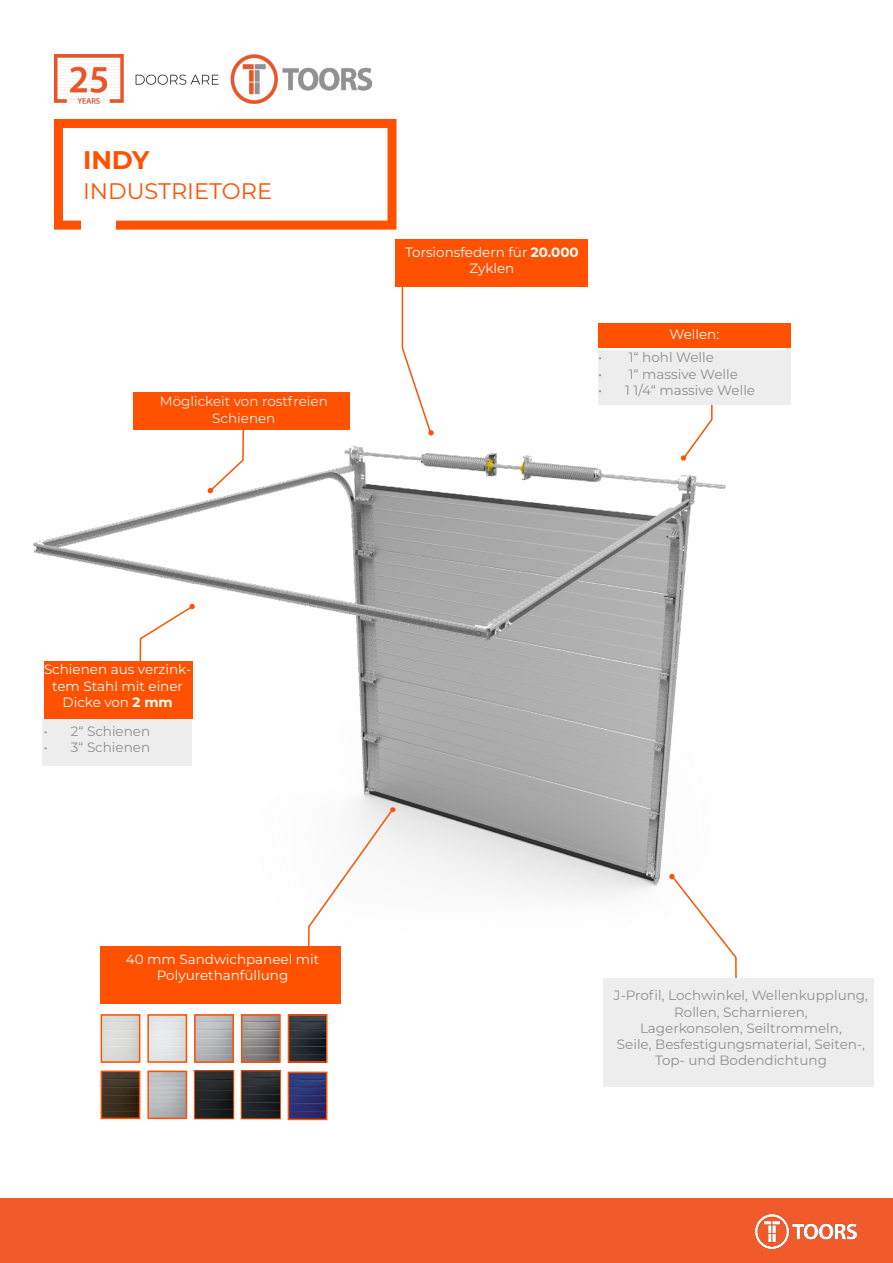
<style>
.page{position:relative;width:893px;height:1263px;background:#fff}
.page>*{position:absolute;margin:0;border:0;box-sizing:border-box;transform-origin:0 0}
.t1{font:700 25.5px "Montserrat";color:#ff5100}
.t2{font:22.5px "Montserrat";color:#ff5100}
.t3{font:13.5px/16.2px "Montserrat";color:#909090;text-align:center}
.t4{font:13.5px/16.2px "Montserrat";color:#fff;text-align:center}
.t5{font:13.5px/16.2px "Montserrat";color:#ededed;text-align:center}
.s1{font-weight:700}
</style>
<div class="page">
<img style="left:33px;top:323px;width:758px;height:634px">
<div style="left:0;top:1198px;width:893px;height:65px;background:#f15a2a"></div>
<img style="left:755px;top:1215px;width:101px;height:34px">
<div style="left:54px;top:119px;width:342px;height:111px;border:9px solid #ff5100"></div>
<div style="left:81px;top:219px;width:34px;height:12px;background:#fff"></div>
<svg style="left:208px;top:430px;width:37px;height:63px"></svg>
<div style="left:133px;top:392px;width:217px;height:38px;background:#ff5100"></div>
<svg style="left:139px;top:604px;width:56px;height:71px"></svg>
<div style="left:44px;top:661px;width:149px;height:58px;background:#ff5100"></div>
<svg style="left:307px;top:807px;width:88px;height:150px"></svg>
<div style="left:101px;top:946px;width:240px;height:57px;background:#ff5100"></div>
<svg style="left:669px;top:874px;width:69px;height:104px"></svg>
<div style="left:604px;top:978px;width:270px;height:108px;background:#ededed"></div>
<svg style="left:681px;top:405px;width:32px;height:56px"></svg>
<div style="left:598px;top:323px;width:192px;height:25px;background:#ff5100"></div>
<div style="left:395px;top:239px;width:193px;height:47px;background:#ff5100"></div>
<svg style="left:401px;top:286px;width:33px;height:149px"></svg>
<div style="left:598px;top:350px;width:192px;height:55px;background:#ededed"></div>
<div style="left:43px;top:719px;width:149px;height:47px;background:#ededed"></div>
<div style="left:101px;top:1014px;width:39px;height:49px;border:2px solid #ff5100"></div>
<div style="left:147px;top:1014px;width:40px;height:49px;border:2px solid #ff5100"></div>
<div style="left:194px;top:1014px;width:40px;height:49px;border:2px solid #ff5100"></div>
<img style="left:244px;top:1017px;width:34px;height:43px">
<div style="left:241px;top:1014px;width:40px;height:49px;border:2px solid #ff5100"></div>
<img style="left:291px;top:1017px;width:33px;height:43px">
<div style="left:288px;top:1014px;width:39px;height:49px;border:2px solid #ff5100"></div>
<img style="left:291px;top:1074px;width:33px;height:43px">
<div style="left:288px;top:1071px;width:39px;height:49px;border:2px solid #ff5100"></div>
<img style="left:104px;top:1073px;width:33px;height:43px">
<div style="left:101px;top:1070px;width:39px;height:49px;border:2px solid #ff5100"></div>
<div style="left:147px;top:1070px;width:40px;height:49px;border:2px solid #ff5100"></div>
<img style="left:243px;top:1072px;width:36px;height:45px">
<div style="left:241px;top:1070px;width:40px;height:49px;border:1px solid #ff5100"></div>
<img style="left:196px;top:1072px;width:36px;height:45px">
<div style="left:194px;top:1070px;width:40px;height:49px;border:1px solid #ff5100"></div>
<img style="left:54px;top:54px;width:317px;height:49px">
<p class="t1" style="left:83px;top:142px;width:68px">INDY</p>
<p class="t2" style="left:83px;top:176px;width:191px">INDUSTRIETORE</p>
<p class="t5" style="left:160px;top:393px;width:170px">Möglickeit von rostfreien<br>Schienen</p>
<p class="t4" style="left:405px;top:243px;width:175px">Torsionsfedern für <span class="s1">20.000<br></span>Zyklen</p>
<p class="t4" style="left:669px;top:325px;width:51px">Wellen:</p>
<p class="t3" style="left:598px;top:349px;width:117px">• 1“ hohl Welle</p>
<p class="t3" style="left:598px;top:365px;width:141px">• 1“ massive Welle</p>
<p class="t3" style="left:598px;top:381px;width:158px">• 1 1/4“ massive Welle</p>
<p class="t4" style="left:44px;top:661px;width:149px">Schienen aus verzink&shy;tem Stahl mit einer<br>Dicke von <span class="s1">2 mm</span></p>
<p class="t3" style="left:44px;top:723px;width:108px">• 2“ Schienen</p>
<p class="t3" style="left:44px;top:739px;width:108px">• 3“ Schienen</p>
<p class="t4" style="left:126px;top:950px;width:195px">40 mm Sandwichpaneel mit<br>Polyurethanfüllung</p>
<p class="t3" style="left:614px;top:987px;width:256px">J-Profil, Lochwinkel, Wellenkupplung,<br>Rollen, Scharnieren,<br>Lagerkonsolen, Seiltrommeln,<br>Seile, Besfestigungsmaterial, Seiten-,<br>Top- und Bodendichtung</p>
</div>
